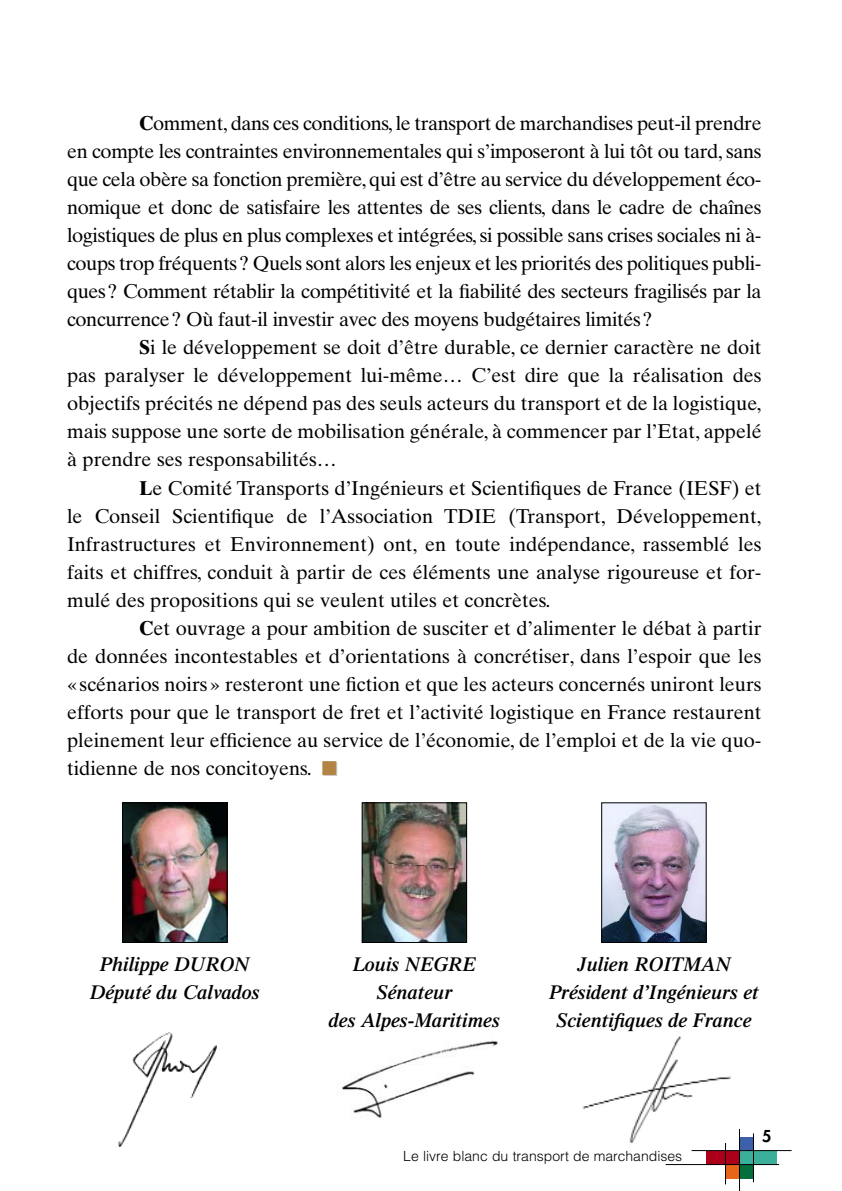
<style>
.page{position:relative;width:842px;height:1191px;background:#fff}
.page>*{position:absolute;margin:0;border:0;box-sizing:border-box;transform-origin:0 0}
.t1{font:20px/28px "Times Ten";color:#000;text-align:justify}
.t2{font:italic 600 20px/28px "Times";color:#000;text-align:center}
.t3{font:800 16px "Futura";color:#000}
.t4{font:300 14px "Helvetica";color:#000}
.s1{font-weight:700}
.s2{color:#ccc}
</style>
<div class="page">
<div style="left:739px;top:1136px;width:14px;height:14px;background:#3c60aa"></div>
<div style="left:739px;top:1150px;width:38px;height:14px;background:#3caf9a"></div>
<div style="left:706px;top:1150px;width:33px;height:14px;background:#ac001a"></div>
<div style="left:725px;top:1164px;width:14px;height:14px;background:#e76516"></div>
<div style="left:739px;top:1164px;width:14px;height:14px;background:#046f3d"></div>
<hr style="left:692px;top:1150px;width:100px;height:1px;background:#000">
<hr style="left:666px;top:1164px;width:113px;height:1px;background:#000">
<hr style="left:739px;top:1128px;width:1px;height:63px;background:#000">
<hr style="left:753px;top:1133px;width:1px;height:49px;background:#000">
<hr style="left:725px;top:1132px;width:1px;height:52px;background:#000">
<img style="left:124px;top:804px;width:101px;height:136px">
<div style="left:122px;top:802px;width:105px;height:140px;border:1px solid #000"></div>
<img style="left:364px;top:804px;width:101px;height:136px">
<div style="left:362px;top:802px;width:105px;height:140px;border:1px solid #000"></div>
<img style="left:118px;top:1032px;width:99px;height:114px">
<img style="left:341px;top:1040px;width:158px;height:78px">
<img style="left:603px;top:804px;width:101px;height:136px">
<div style="left:601px;top:802px;width:105px;height:140px;border:1px solid #000"></div>
<img style="left:582px;top:1036px;width:149px;height:106px">
<p class="t1" style="left:67px;top:112px;width:696px;text-indent:72px"><span class="s1">C</span>omment, dans ces conditions, le transport de marchandises peut-il prendre en compte les contraintes environnementales qui s’imposeront à lui tôt ou tard, sans que cela obère sa fonction première, qui est d’être au service du développement éco&shy;nomique et donc de satisfaire les attentes de ses clients, dans le cadre de chaînes logistiques de plus en plus complexes et intégrées, si possible sans crises sociales ni à&shy;coups trop fréquents? Quels sont alors les enjeux et les priorités des politiques publi&shy;ques? Comment rétablir la compétitivité et la fiabilité des secteurs fragilisés par la concurrence? Où faut-il investir avec des moyens budgétaires limités?</p>
<p class="t1" style="left:67px;top:336px;width:696px;text-indent:72px"><span class="s1">S</span>i le développement se doit d’être durable, ce dernier caractère ne doit pas paralyser le développement lui-même… C’est dire que la réalisation des objectifs précités ne dépend pas des seuls acteurs du transport et de la logistique, mais suppose une sorte de mobilisation générale, à commencer par l’Etat, appelé à prendre ses responsabilités…</p>
<p class="t1" style="left:67px;top:476px;width:696px;text-indent:72px"><span class="s1">L</span>e Comité Transports d’Ingénieurs et Scientifiques de France (IESF) et le Conseil Scientifique de l’Association TDIE (Transport, Développement, Infrastructures et Environnement) ont, en toute indépendance, rassemblé les faits et chiffres, conduit à partir de ces éléments une analyse rigoureuse et for&shy;mulé des propositions qui se veulent utiles et concrètes.</p>
<p class="t1" style="left:67px;top:616px;width:696px;text-indent:72px"><span class="s1">C</span>et ouvrage a pour ambition de susciter et d’alimenter le débat à partir de données incontestables et d’orientations à concrétiser, dans l’espoir que les « scénarios noirs » resteront une fiction et que les acteurs concernés uniront leurs efforts pour que le transport de fret et l’activité logistique en France restaurent pleinement leur efficience au service de l’économie, de l’emploi et de la vie quo&shy;tidienne de nos concitoyens. <span class="s2">■</span></p>
<p class="t2" style="left:90px;top:951px;width:171px">Philippe DURON<br>Député du Calvados</p>
<p class="t2" style="left:329px;top:951px;width:173px">Louis NEGRE<br>Sénateur<br>des Alpes-Maritimes</p>
<p class="t2" style="left:549px;top:951px;width:211px">Julien ROITMAN<br>Président d’Ingénieurs et<br>Scientifiques de France</p>
<p class="t3" style="left:762px;top:1128px;width:11px">5</p>
<p class="t4" style="left:403px;top:1150px;width:280px">Le livre blanc du transport de marchandises</p>
</div>
